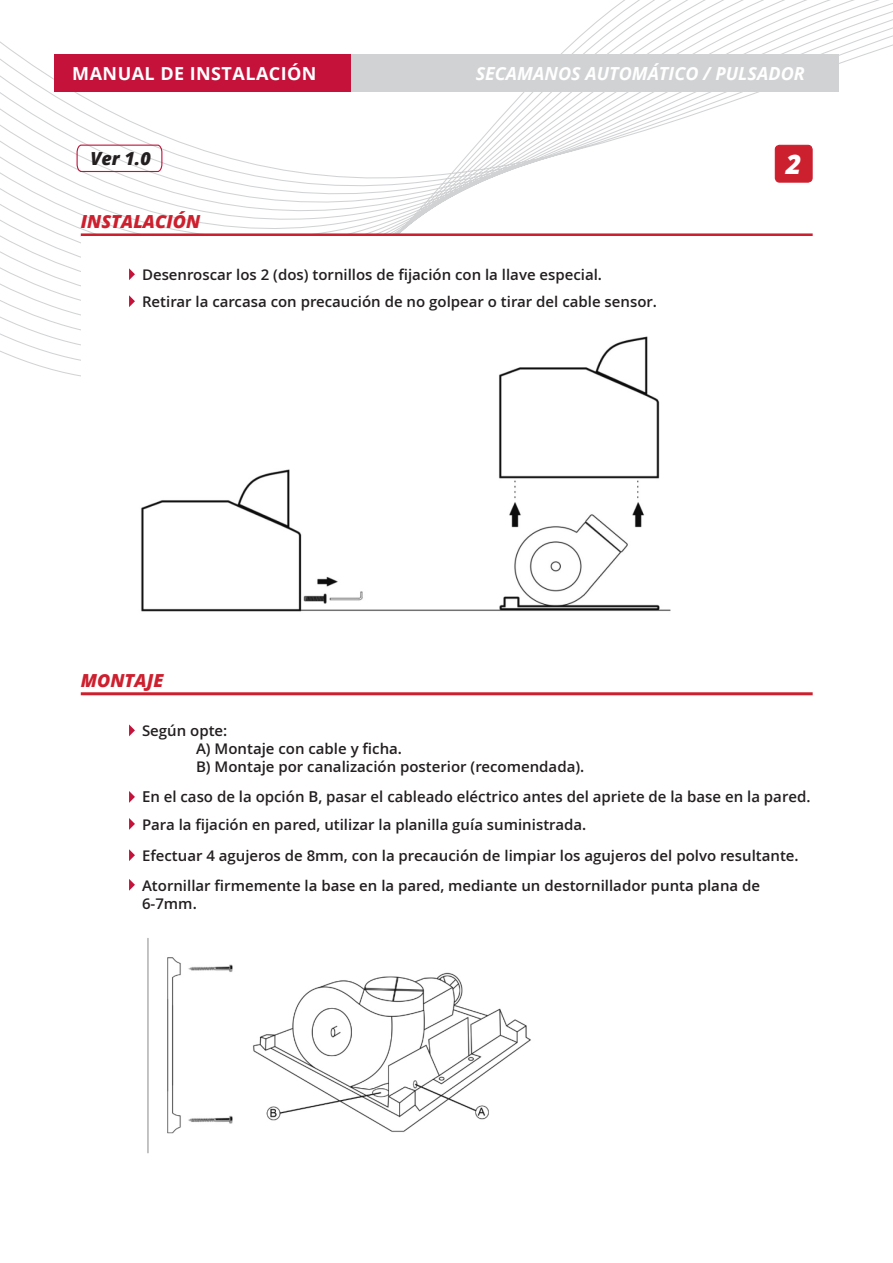
<style>
.page{position:relative;width:893px;height:1263px;background:#fff}
.page>*{position:absolute;margin:0;border:0;box-sizing:border-box;transform-origin:0 0}
.t1{font:italic 800 27px "Open Sans";color:#fff}
.t2{font:italic 700 18px "Open Sans";color:#fff}
.t3{font:700 18px "Open Sans";letter-spacing:.025em;color:#fff}
.t4{font:italic 800 18px "Open Sans";color:#cd202f}
.t5{font:italic 800 18px "Open Sans";color:#231f20}
.t6{font:600 15px/18px "Open Sans";color:#231f20}
.t7{font:600 15px "Open Sans";color:#231f20}
</style>
<div class="page">
<svg style="left:0;top:0;width:892px;height:377px"></svg>
<svg style="left:76px;top:144px;width:87px;height:29px"></svg>
<div style="left:775px;top:145px;width:37px;height:37px;background:#cd202f;border-radius:4px"></div>
<div style="left:775px;top:145px;width:38px;height:38px;border:1px solid #cd202f;border-radius:4px"></div>
<div style="left:54px;top:54px;width:298px;height:38px;background:#c5123b"></div>
<div style="left:352px;top:54px;width:487px;height:38px;background:#d1d2d4"></div>
<hr style="left:81px;top:233px;width:732px;height:3px;background:#cd202f">
<hr style="left:81px;top:692px;width:732px;height:3px;background:#cd202f">
<div style="left:81px;top:236px;width:732px;height:380px;background:#fff"></div>
<svg style="left:129px;top:268px;width:6px;height:12px"></svg>
<svg style="left:129px;top:724px;width:6px;height:12px"></svg>
<svg style="left:129px;top:791px;width:6px;height:12px"></svg>
<svg style="left:129px;top:818px;width:6px;height:12px"></svg>
<svg style="left:129px;top:849px;width:6px;height:12px"></svg>
<svg style="left:129px;top:879px;width:6px;height:12px"></svg>
<svg style="left:129px;top:295px;width:6px;height:12px"></svg>
<img style="left:141px;top:336px;width:529px;height:276px">
<img style="left:147px;top:938px;width:384px;height:216px">
<p class="t3" style="left:72px;top:60px;width:246px">MANUAL DE INSTALACIÓN</p>
<p class="t2" style="left:476px;top:60px;width:331px">SECAMANOS AUTOMÁTICO / PULSADOR</p>
<p class="t5" style="left:90px;top:145px;width:62px">Ver 1.0</p>
<p class="t1" style="left:786px;top:143px;width:17px">2</p>
<p class="t4" style="left:81px;top:208px;width:121px">INSTALACIÓN</p>
<p class="t6" style="left:142px;top:266px;width:462px">Desenroscar los 2 (dos) tornillos de fijación con la llave especial.</p>
<p class="t6" style="left:142px;top:293px;width:517px">Retirar la carcasa con precaución de no golpear o tirar del cable sensor.</p>
<p class="t4" style="left:81px;top:667px;width:84px">MONTAJE</p>
<p class="t6" style="left:142px;top:722px;width:87px">Según opte:</p>
<p class="t6" style="left:196px;top:740px;width:207px">A) Montaje con cable y ficha.</p>
<p class="t6" style="left:196px;top:758px;width:390px">B) Montaje por canalización posterior (recomendada).</p>
<p class="t7" style="left:142px;top:787px;width:670px">En el caso de la opción B, pasar el cableado eléctrico antes del apriete de la base en la pared.</p>
<p class="t6" style="left:142px;top:816px;width:446px">Para la fijación en pared, utilizar la planilla guía suministrada.</p>
<p class="t6" style="left:142px;top:847px;width:658px">Efectuar 4 agujeros de 8mm, con la precaución de limpiar los agujeros del polvo resultante.</p>
<p class="t6" style="left:142px;top:877px;width:620px">Atornillar firmemente la base en la pared, mediante un destornillador punta plana de<br>6-7mm.</p>
</div>
